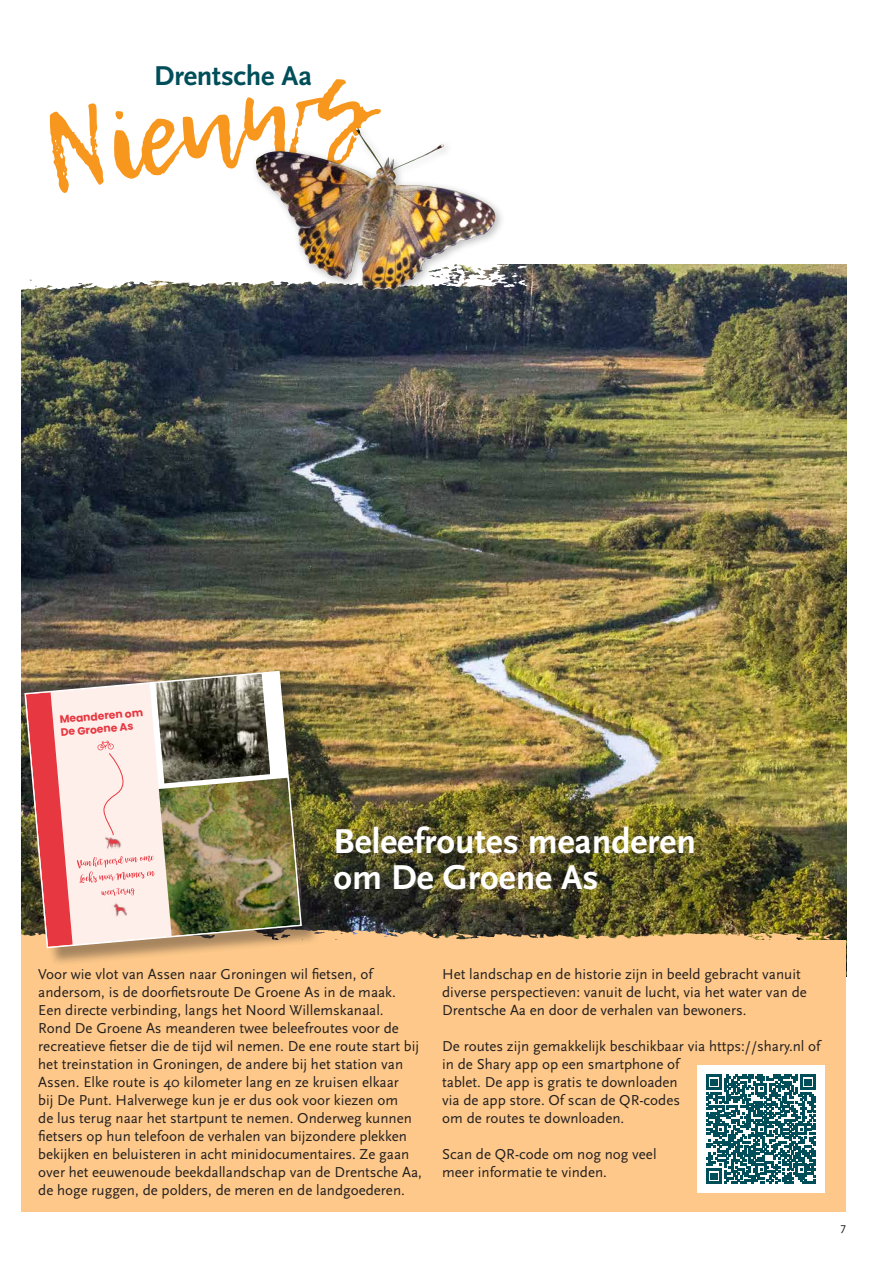
<style>
.page{position:relative;width:893px;height:1263px;background:#fff}
.page>*{position:absolute;margin:0;border:0;box-sizing:border-box;transform-origin:0 0}
.t1{font:108px "Lemon Tuesday";color:#f7971d}
.t2{font:700 36px/36px "Scala Sans OT";color:#fff}
.t3{font:700 28.5px "Scala Sans OT";letter-spacing:-.005em;color:#004e59}
.t4{font:15px/18px "Scala Sans OT";color:#231f20}
.t5{font:12px "Scala Sans OT";color:#231f20}
.t6{font:700 10.8px/12.9px "Poppins";color:#e73841}
</style>
<div class="page">
<img style="left:21px;top:264px;width:825px;height:651px">
<div style="left:21px;top:940px;width:825px;height:272px;background:#fdc889"></div>
<img style="left:21px;top:915px;width:826px;height:36px">
<img style="left:21px;top:264px;width:506px;height:41px">
<div style="left:27px;top:674px;width:293px;height:292px;background:#231f20;opacity:.4"></div>
<img style="left:24px;top:640px;width:279px;height:326px">
<div style="left:697px;top:1065px;width:128px;height:128px;background:#fff"></div>
<svg style="left:706px;top:1074px;width:110px;height:110px"></svg>
<div style="left:251px;top:123px;width:254px;height:177px;background:#231f20;opacity:.3"></div>
<img style="left:256px;top:130px;width:244px;height:161px">
<h3 class="t3" style="left:154px;top:60px;width:159px">Drentsche Aa</h3>
<h1 class="t1" style="left:35px;top:93px;width:331px;rotate:-9deg">Nieuws</h1>
<p class="t6" style="left:59px;top:713px;width:85px;rotate:-5deg">Meanderen om<br>De Groene As</p>
<h2 class="t2" style="left:334px;top:823px;width:364px">Beleefroutes meanderen om De Groene As</h2>
<p class="t4" style="left:38px;top:965px;width:385px">Voor wie vlot van Assen naar Groningen wil fietsen, of andersom, is de doorfietsroute De Groene As in de maak.<br>Een directe verbinding, langs het Noord Willemskanaal.<br>Rond De Groene As meanderen twee beleefroutes voor de recreatieve fietser die de tijd wil nemen. De ene route start bij het treinstation in Groningen, de andere bij het station van Assen. Elke route is 40 kilometer lang en ze kruisen elkaar<br>bij De Punt. Halverwege kun je er dus ook voor kiezen om<br>de lus terug naar het startpunt te nemen. Onderweg kunnen fietsers op hun telefoon de verhalen van bijzondere plekken bekijken en beluisteren in acht minidocumentaires. Ze gaan over het eeuwenoude beekdallandschap van de Drentsche Aa, de hoge ruggen, de polders, de meren en de landgoederen.</p>
<p class="t4" style="left:442px;top:965px;width:366px">Het landschap en de historie zijn in beeld gebracht vanuit diverse perspectieven: vanuit de lucht, via het water van de<br>Drentsche Aa en door de verhalen van bewoners.</p>
<p class="t4" style="left:442px;top:1037px;width:380px">De routes zijn gemakkelijk beschikbaar via https://shary.nl of in de Shary app op een smartphone of<br>tablet. De app is gratis te downloaden<br>via de app store. Of scan de QR-codes<br>om de routes te downloaden.</p>
<p class="t4" style="left:442px;top:1145px;width:216px">Scan de QR-code om nog nog veel meer informatie te vinden.</p>
<p class="t5" style="left:841px;top:1220px;width:7px">7</p>
</div>
